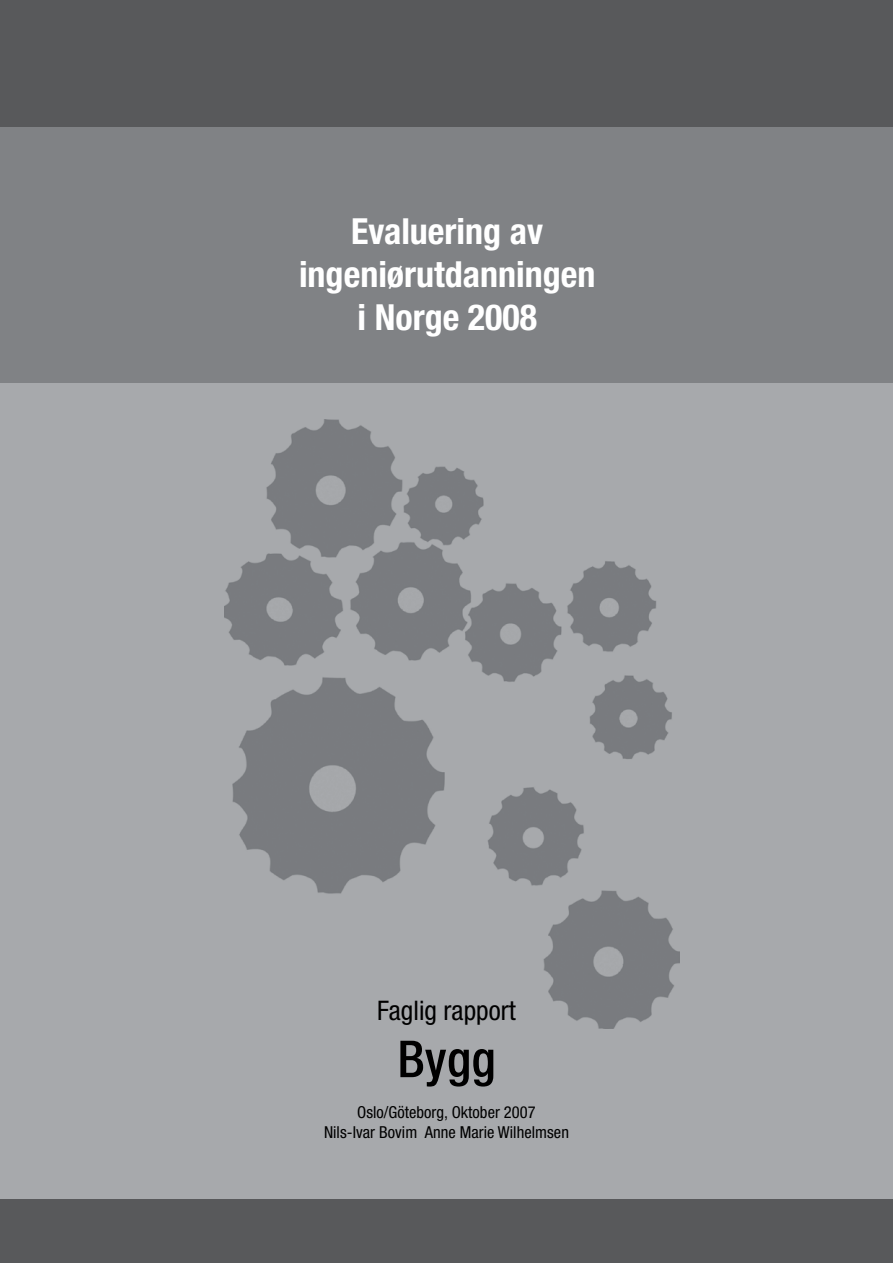
<style>
.page{position:relative;width:893px;height:1263px;background:#a7a9ac}
.page>*{position:absolute;margin:0;border:0;box-sizing:border-box;transform-origin:0 0}
.t1{font:500 condensed 51px "Helvetica Neue";color:#000}
.t2{font:700 condensed 36px/43.2px "Helvetica Neue";color:#fff;text-align:center}
.t3{font:condensed 27px "Helvetica Neue";color:#000}
.t4{font:condensed 16.5px/19.8px "Helvetica Neue";letter-spacing:.005em;color:#000;text-align:center}
</style>
<div class="page">
<div style="left:0;top:1199px;width:893px;height:64px;background:#58595b"></div>
<div style="left:0;top:0;width:893px;height:128px;background:#58595b"></div>
<div style="left:0;top:128px;width:893px;height:255px;background:#808285"></div>
<img style="left:224px;top:420px;width:455px;height:608px">
<h2 class="t2" style="left:299px;top:209px;width:298px">Evaluering av ingeniørutdanningen i Norge 2008</h2>
<h3 class="t3" style="left:377px;top:995px;width:140px">Faglig rapport</h3>
<h1 class="t1" style="left:397px;top:1029px;width:100px">Bygg</h1>
<p class="t4" style="left:324px;top:1102px;width:246px">Oslo/Göteborg, Oktober 2007<br>Nils-Ivar Bovim Anne Marie Wilhelmsen</p>
</div>
